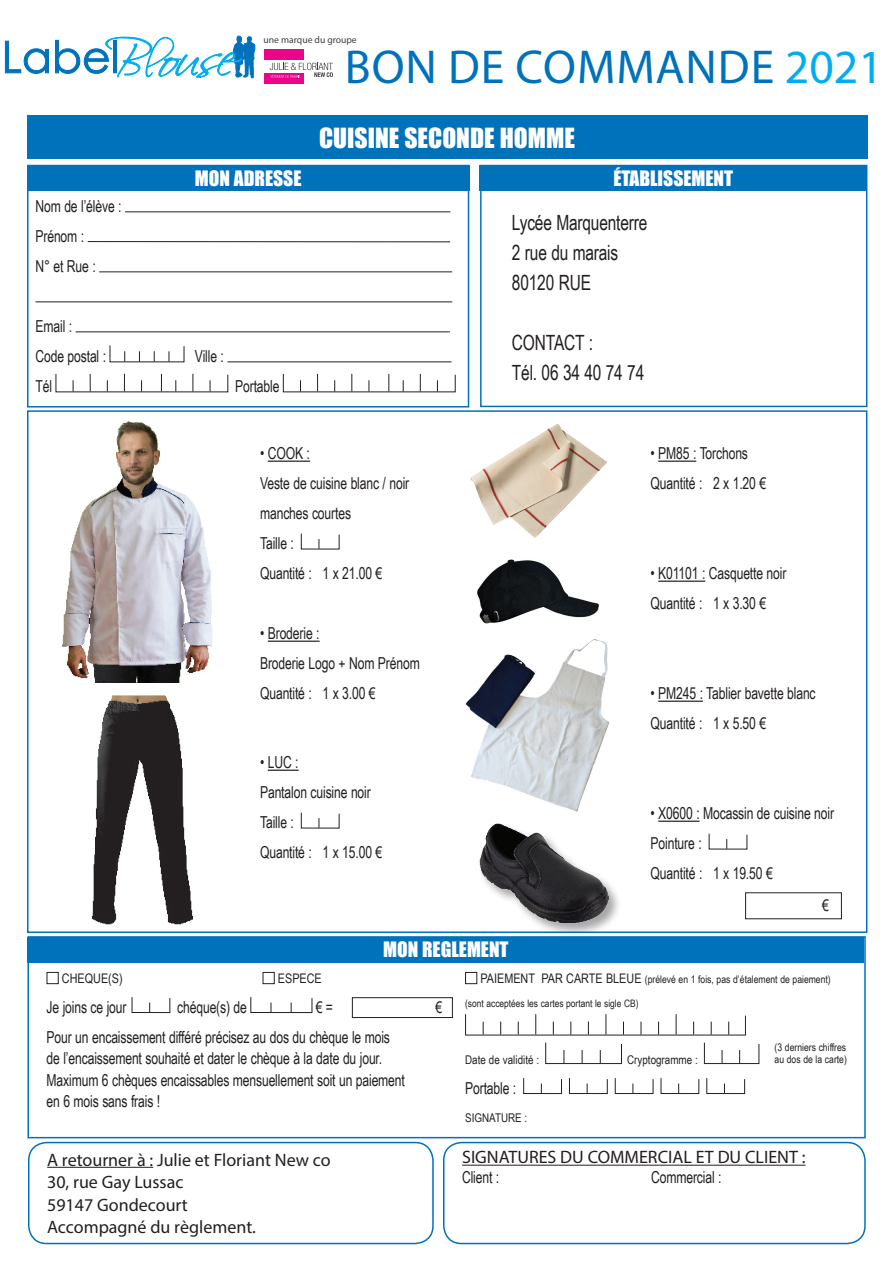
<style>
.page{position:relative;width:893px;height:1263px;background:#fff}
.page>*{position:absolute;margin:0;border:0;box-sizing:border-box;transform-origin:0 0}
.t1{font:47.85px "Myriad Pro";letter-spacing:.02em;color:#0072bc}
.texte_justifier{font:25.5px "Impact";color:#fff}
.texte_justifier-2{font:21px "Arial Narrow";letter-spacing:-.01em;color:#231f20;scale:.9 1}
.texte_justifier-3{font:19.5px "Impact";color:#fff}
.t2{font:18px "Myriad Pro";color:#231f20}
.texte_justifier-4{font:16.5px "Arial Narrow";letter-spacing:-.01em;color:#231f20;scale:.9 1}
.texte_justifier-5{font:13.2px "Arial Narrow";color:#231f20}
.texte_justifier-6{font:12px "Arial Narrow";color:#231f20}
.texte_justifier-7{font:10.5px "Arial Narrow";color:#231f20}
.texte_justifier-8{font:10.2px "Arial Narrow";color:#231f20}
.t3{font:9.6px "Myriad Pro";color:#3e3e3f}
.s1{color:#00aeef}
.s2{font-size:13.2px}
</style>
<div class="page">
<svg style="left:5px;top:41px;width:44px;height:33px"></svg>
<svg style="left:55px;top:36px;width:200px;height:42px"></svg>
<div style="left:264px;top:49px;width:40px;height:11px;background:#ed028c"></div>
<div style="left:264px;top:73px;width:40px;height:11px;background:#ed028c"></div>
<svg style="left:270px;top:63px;width:63px;height:15px"></svg>
<div style="left:27px;top:410px;width:840px;height:523px;background:#fff;border:2px solid #0072bc"></div>
<div style="left:27px;top:116px;width:840px;height:43px;background:#0072bc"></div>
<hr style="left:268px;top:461px;width:42px;height:1px;background:#231f20">
<hr style="left:268px;top:641px;width:52px;height:1px;background:#231f20">
<hr style="left:268px;top:770px;width:31px;height:1px;background:#231f20">
<svg style="left:301px;top:533px;width:39px;height:17px"></svg>
<svg style="left:301px;top:812px;width:39px;height:17px"></svg>
<div style="left:27px;top:165px;width:442px;height:242px;border:2px solid #0072bc"></div>
<div style="left:27px;top:165px;width:442px;height:26px;background:#0072bc"></div>
<hr style="left:125px;top:211px;width:325px;height:1px;background:#231f20">
<hr style="left:88px;top:241px;width:362px;height:1px;background:#231f20">
<hr style="left:99px;top:271px;width:353px;height:1px;background:#231f20">
<hr style="left:36px;top:301px;width:416px;height:1px;background:#231f20">
<hr style="left:76px;top:331px;width:374px;height:1px;background:#231f20">
<svg style="left:109px;top:345px;width:76px;height:18px"></svg>
<hr style="left:227px;top:361px;width:224px;height:1px;background:#231f20">
<svg style="left:55px;top:373px;width:174px;height:20px"></svg>
<svg style="left:283px;top:373px;width:173px;height:20px"></svg>
<div style="left:480px;top:165px;width:387px;height:242px;background:#fff;border:2px solid #0072bc"></div>
<div style="left:480px;top:165px;width:387px;height:26px;background:#0072bc"></div>
<div style="left:27px;top:936px;width:839px;height:202px;border:2px solid #0072bc"></div>
<div style="left:27px;top:937px;width:837px;height:25px;background:#0072bc"></div>
<div style="left:47px;top:972px;width:12px;height:12px;border:1px solid #231f20"></div>
<div style="left:263px;top:972px;width:12px;height:12px;border:1px solid #231f20"></div>
<svg style="left:131px;top:997px;width:40px;height:16px"></svg>
<svg style="left:250px;top:997px;width:63px;height:16px"></svg>
<div style="left:465px;top:972px;width:12px;height:12px;border:1px solid #231f20"></div>
<svg style="left:465px;top:1014px;width:281px;height:22px"></svg>
<svg style="left:545px;top:1042px;width:77px;height:22px"></svg>
<svg style="left:704px;top:1042px;width:56px;height:22px"></svg>
<svg style="left:523px;top:1078px;width:39px;height:16px"></svg>
<svg style="left:569px;top:1078px;width:39px;height:16px"></svg>
<svg style="left:660px;top:1078px;width:40px;height:16px"></svg>
<svg style="left:614px;top:1078px;width:40px;height:16px"></svg>
<svg style="left:706px;top:1078px;width:39px;height:16px"></svg>
<div style="left:352px;top:997px;width:101px;height:21px;border:1px solid #231f20"></div>
<div style="left:28px;top:1142px;width:406px;height:102px;border:2px solid #0072bc;border-radius:18px"></div>
<div style="left:443px;top:1142px;width:423px;height:102px;border:2px solid #0072bc;border-radius:18px"></div>
<hr style="left:47px;top:1167px;width:106px;height:1px;background:#231f20">
<hr style="left:462px;top:1165px;width:343px;height:1px;background:#231f20">
<img style="left:92px;top:695px;width:101px;height:230px">
<img style="left:62px;top:421px;width:151px;height:262px">
<hr style="left:658px;top:461px;width:38px;height:1px;background:#231f20">
<hr style="left:658px;top:581px;width:47px;height:1px;background:#231f20">
<hr style="left:658px;top:701px;width:45px;height:1px;background:#231f20">
<hr style="left:658px;top:821px;width:42px;height:1px;background:#231f20">
<svg style="left:708px;top:833px;width:40px;height:17px"></svg>
<img style="left:465px;top:639px;width:144px;height:173px">
<img style="left:477px;top:559px;width:122px;height:65px">
<img style="left:470px;top:424px;width:137px;height:114px">
<div style="left:478px;top:823px;width:144px;height:114px;background:#231f20;opacity:.4"></div>
<img style="left:478px;top:823px;width:144px;height:107px">
<p class="t3" style="left:264px;top:34px;width:95px">une marque du groupe</p>
<h1 class="t1" style="left:345px;top:37px;width:539px">BON DE COMMANDE <span class="s1">2021</span></h1>
<p class="texte_justifier-4" style="left:36px;top:194px;width:97px">Nom de l’élève :</p>
<p class="texte_justifier-4" style="left:36px;top:224px;width:56px">Prénom :</p>
<p class="texte_justifier-4" style="left:36px;top:254px;width:69px">N° et Rue :</p>
<p class="texte_justifier-3" style="left:195px;top:163px;width:108px">MON ADRESSE</p>
<p class="texte_justifier-4" style="left:36px;top:314px;width:42px">Email :</p>
<p class="texte_justifier-4" style="left:36px;top:344px;width:80px">Code postal :</p>
<p class="texte_justifier-4" style="left:195px;top:344px;width:34px">Ville :</p>
<p class="texte_justifier-4" style="left:36px;top:374px;width:20px">Tél</p>
<p class="texte_justifier-4" style="left:235px;top:374px;width:51px">Portable</p>
<p class="texte_justifier" style="left:319px;top:118px;width:257px">CUISINE SECONDE HOMME</p>
<p class="texte_justifier-3" style="left:613px;top:163px;width:121px">ÉTABLISSEMENT</p>
<p class="texte_justifier-2" style="left:512px;top:208px;width:152px">Lycée Marquenterre</p>
<p class="texte_justifier-2" style="left:512px;top:238px;width:120px">2 rue du marais</p>
<p class="texte_justifier-2" style="left:512px;top:268px;width:89px">80120 RUE</p>
<p class="texte_justifier-2" style="left:512px;top:328px;width:92px">CONTACT :</p>
<p class="texte_justifier-2" style="left:512px;top:358px;width:149px">Tél. 06 34 40 74 74</p>
<p class="texte_justifier-4" style="left:260px;top:441px;width:57px">• COOK :</p>
<p class="texte_justifier-4" style="left:260px;top:471px;width:167px">Veste de cuisine blanc / noir</p>
<p class="texte_justifier-4" style="left:260px;top:501px;width:103px">manches courtes</p>
<p class="texte_justifier-4" style="left:260px;top:531px;width:39px">Taille :</p>
<p class="texte_justifier-4" style="left:260px;top:561px;width:137px">Quantité : 1 x 21.00 €</p>
<p class="texte_justifier-4" style="left:260px;top:621px;width:68px">• Broderie :</p>
<p class="texte_justifier-4" style="left:260px;top:651px;width:179px">Broderie Logo + Nom Prénom</p>
<p class="texte_justifier-4" style="left:260px;top:681px;width:130px">Quantité : 1 x 3.00 €</p>
<p class="texte_justifier-4" style="left:260px;top:750px;width:44px">• LUC :</p>
<p class="texte_justifier-4" style="left:260px;top:780px;width:125px">Pantalon cuisine noir</p>
<p class="texte_justifier-4" style="left:260px;top:810px;width:39px">Taille :</p>
<p class="texte_justifier-4" style="left:260px;top:840px;width:137px">Quantité : 1 x 15.00 €</p>
<p class="texte_justifier-3" style="left:383px;top:934px;width:127px">MON REGLEMENT</p>
<p class="texte_justifier-4" style="left:651px;top:441px;width:110px">• PM85 : Torchons</p>
<p class="texte_justifier-4" style="left:651px;top:471px;width:130px">Quantité : 2 x 1.20 €</p>
<p class="texte_justifier-4" style="left:651px;top:561px;width:152px">• K01101 : Casquette noir</p>
<p class="texte_justifier-4" style="left:651px;top:591px;width:130px">Quantité : 1 x 3.30 €</p>
<p class="texte_justifier-4" style="left:651px;top:681px;width:185px">• PM245 : Tablier bavette blanc</p>
<p class="texte_justifier-4" style="left:651px;top:711px;width:130px">Quantité : 1 x 5.50 €</p>
<p class="texte_justifier-4" style="left:651px;top:801px;width:205px">• X0600 : Mocassin de cuisine noir</p>
<p class="texte_justifier-4" style="left:651px;top:831px;width:58px">Pointure :</p>
<p class="texte_justifier-4" style="left:651px;top:861px;width:137px">Quantité : 1 x 19.50 €</p>
<p class="texte_justifier-4" style="left:822px;top:893px;width:9px">€</p>
<p class="texte_justifier-5" style="left:62px;top:968px;width:62px">CHEQUE(S)</p>
<p class="texte_justifier-5" style="left:278px;top:968px;width:45px">ESPECE</p>
<p class="texte_justifier-4" style="left:47px;top:995px;width:90px">Je joins ce jour</p>
<p class="texte_justifier-4" style="left:177px;top:995px;width:79px">chéque(s) de</p>
<p class="texte_justifier-4" style="left:316px;top:995px;width:21px">€ =</p>
<p class="texte_justifier-4" style="left:435px;top:995px;width:9px">€</p>
<p class="texte_justifier-4" style="left:47px;top:1025px;width:383px">Pour un encaissement différé précisez au dos du chèque le mois</p>
<p class="texte_justifier-4" style="left:47px;top:1046px;width:374px">de l’encaissement souhaité et dater le chèque à la date du jour.</p>
<p class="texte_justifier-4" style="left:47px;top:1068px;width:400px">Maximum 6 chèques encaissables mensuellement soit un paiement</p>
<p class="texte_justifier-4" style="left:47px;top:1089px;width:128px">en 6 mois sans frais !</p>
<p class="t2" style="left:47px;top:1148px;width:285px">A retourner à : Julie et Floriant New co</p>
<p class="t2" style="left:47px;top:1171px;width:138px">30, rue Gay Lussac</p>
<p class="t2" style="left:47px;top:1193px;width:142px">59147 Gondecourt</p>
<p class="t2" style="left:47px;top:1216px;width:210px">Accompagné du règlement.</p>
<p class="texte_justifier-7" style="left:480px;top:971px;width:352px"><span class="s2">PAIEMENT PAR CARTE BLEUE</span> (prélevé en 1 fois, pas d’étalement de paiement)</p>
<p class="texte_justifier-8" style="left:465px;top:996px;width:175px">(sont acceptées les cartes portant le sigle CB)</p>
<p class="texte_justifier-6" style="left:465px;top:1051px;width:76px">Date de validité :</p>
<p class="texte_justifier-6" style="left:627px;top:1051px;width:72px">Cryptogramme :</p>
<p class="texte_justifier-4" style="left:465px;top:1076px;width:58px">Portable :</p>
<p class="texte_justifier-6" style="left:465px;top:1109px;width:64px">SIGNATURE :</p>
<p class="texte_justifier-7" style="left:775px;top:1040px;width:73px">(3 derniers chiffres</p>
<p class="texte_justifier-7" style="left:775px;top:1052px;width:74px">au dos de la carte)</p>
<p class="t2" style="left:462px;top:1146px;width:345px">SIGNATURES DU COMMERCIAL ET DU CLIENT :</p>
<p class="texte_justifier-4" style="left:462px;top:1165px;width:43px">Client :</p>
<p class="texte_justifier-4" style="left:651px;top:1165px;width:80px">Commercial :</p>
</div>
